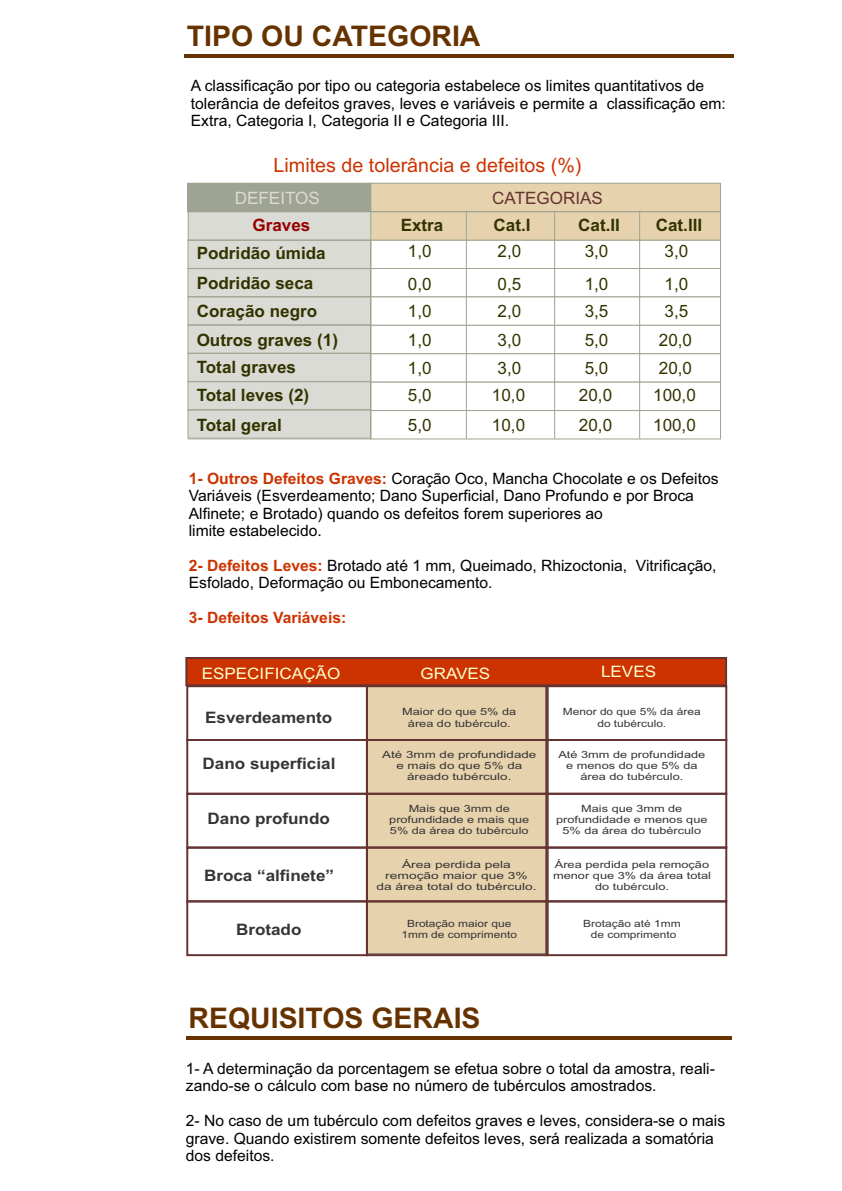
<style>
.page{position:relative;width:842px;height:1191px;background:#fff}
.page>*{position:absolute;margin:0;border:0;box-sizing:border-box;transform-origin:0 0}
.t1{font:700 28.4px "Arial";color:#630}
.t2{font:19.7px "Arial";color:#c30}
.t3{font:700 17px/28.4px "Arial";color:#330}
.t4{font:17px/28.1px "Arial";color:#330}
.t5{font:17px "Arial";color:#633}
.t6{font:17px "Arial";color:#d9dbd4}
.t7{font:700 17px "Arial";color:#900}
.t8{font:700 15.8px "Arial";color:#373435;scale:1.08 1}
.t9{font:15.8px "Arial";color:#ffc;scale:1.08 1}
.t10{font:15.6px/17.5px "Arial";color:#000}
.t11{font:700 15.6px "Arial";color:#c30}
.t12{font:9.9px/11.1px "Arial";color:#373435;text-align:center;scale:1.28 1}
.t13{font:9.9px/11.1px "Arial";color:#373435;text-align:center;scale:1.29 1}
.t14{font:9.9px/11.1px "Arial";color:#373435;text-align:center;scale:1.2 1}
.t15{font:9.9px/11.1px "Arial";color:#373435;text-align:center;scale:1.39 1}
.t16{font:9.9px/11.1px "Arial";color:#373435;text-align:center;scale:1.35 1}
.s1{font-weight:700;color:#c30}
</style>
<div class="page">
<div style="left:188px;top:184px;width:183px;height:256px;background:#d9dbd4"></div>
<div style="left:370px;top:240px;width:351px;height:29px;background:#fff;border:1px solid #9fa492"></div>
<div style="left:370px;top:268px;width:351px;height:29px;background:#fff;border:1px solid #9fa492"></div>
<div style="left:370px;top:325px;width:351px;height:29px;background:#fff;border:1px solid #9fa492"></div>
<div style="left:370px;top:354px;width:351px;height:28px;background:#fff;border:1px solid #9fa492"></div>
<div style="left:370px;top:382px;width:351px;height:29px;background:#fff;border:1px solid #9fa492"></div>
<div style="left:370px;top:410px;width:351px;height:29px;background:#fff;border:1px solid #9fa492"></div>
<div style="left:367px;top:658px;width:181px;height:296px;background:#e6d3ad"></div>
<div style="left:371px;top:184px;width:349px;height:56px;background:#e6d3ad"></div>
<div style="left:186px;top:685px;width:182px;height:56px;border:2px solid #633"></div>
<div style="left:186px;top:739px;width:182px;height:55px;border:2px solid #633"></div>
<div style="left:186px;top:792px;width:182px;height:56px;border:2px solid #633"></div>
<div style="left:186px;top:846px;width:182px;height:56px;border:2px solid #633"></div>
<div style="left:186px;top:900px;width:182px;height:56px;border:2px solid #633"></div>
<div style="left:366px;top:685px;width:182px;height:56px;border:2px solid #633"></div>
<div style="left:366px;top:739px;width:182px;height:55px;border:2px solid #633"></div>
<div style="left:366px;top:792px;width:182px;height:56px;border:2px solid #633"></div>
<div style="left:366px;top:846px;width:182px;height:56px;border:2px solid #633"></div>
<div style="left:366px;top:900px;width:182px;height:56px;border:2px solid #633"></div>
<div style="left:546px;top:685px;width:181px;height:56px;border:2px solid #633"></div>
<div style="left:546px;top:739px;width:181px;height:55px;border:2px solid #633"></div>
<div style="left:546px;top:792px;width:181px;height:56px;border:2px solid #633"></div>
<div style="left:546px;top:846px;width:181px;height:56px;border:2px solid #633"></div>
<div style="left:546px;top:900px;width:181px;height:56px;border:2px solid #633"></div>
<div style="left:185px;top:657px;width:542px;height:29px;background:#c30;border:2px solid #633"></div>
<hr style="left:184px;top:54px;width:549px;height:4px;background:#630">
<hr style="left:187px;top:1036px;width:545px;height:4px;background:#630">
<hr style="left:371px;top:183px;width:1px;height:255px;background:#9fa492">
<hr style="left:466px;top:210px;width:1px;height:228px;background:#9fa492">
<hr style="left:554px;top:212px;width:1px;height:226px;background:#9fa492">
<hr style="left:639px;top:212px;width:1px;height:226px;background:#9fa492">
<div style="left:188px;top:183px;width:183px;height:29px;background:#9fa492"></div>
<div style="left:188px;top:183px;width:533px;height:29px;border:1px solid #9fa492"></div>
<div style="left:188px;top:211px;width:533px;height:29px;border:1px solid #9fa492"></div>
<div style="left:188px;top:240px;width:183px;height:29px;border:1px solid #9fa492"></div>
<div style="left:188px;top:268px;width:183px;height:29px;border:1px solid #9fa492"></div>
<div style="left:188px;top:297px;width:183px;height:28px;border:1px solid #9fa492"></div>
<div style="left:188px;top:325px;width:183px;height:28px;border:1px solid #9fa492"></div>
<div style="left:188px;top:353px;width:183px;height:29px;border:1px solid #9fa492"></div>
<div style="left:188px;top:381px;width:183px;height:29px;border:1px solid #9fa492"></div>
<div style="left:188px;top:410px;width:183px;height:28px;border:1px solid #9fa492"></div>
<h1 class="t1" style="left:187px;top:25px;width:295px">TIPO OU CATEGORIA</h1>
<p class="t10" style="left:191px;top:78px;width:536px">A classificação por tipo ou categoria estabelece os limites quantitativos de tolerância de defeitos graves, leves e variáveis e permite a classificação em:<br>Extra, Categoria I, Categoria II e Categoria III.</p>
<p class="t2" style="left:274px;top:157px;width:309px">Limites de tolerância e defeitos (%)</p>
<p class="t6" style="left:235px;top:191px;width:87px">DEFEITOS</p>
<p class="t5" style="left:492px;top:191px;width:112px">CATEGORIAS</p>
<p class="t7" style="left:252px;top:219px;width:59px">Graves</p>
<p class="t3" style="left:401px;top:212px;width:44px">Extra</p>
<p class="t3" style="left:494px;top:213px;width:39px">Cat.I</p>
<p class="t3" style="left:578px;top:213px;width:43px">Cat.II</p>
<p class="t3" style="left:656px;top:213px;width:48px">Cat.III</p>
<p class="t3" style="left:197px;top:240px;width:143px">Podridão úmida<br>Podridão seca<br>Coração negro<br>Outros graves (1)<br>Total graves<br>Total leves (2)</p>
<p class="t3" style="left:197px;top:412px;width:87px">Total geral</p>
<p class="t4" style="left:408px;top:239px;width:25px">1,0</p>
<p class="t4" style="left:498px;top:237px;width:25px;line-height:32.5px">2,0<br>0,5</p>
<p class="t4" style="left:585px;top:239px;width:25px">3,0</p>
<p class="t4" style="left:664px;top:239px;width:25px">3,0</p>
<p class="t4" style="left:408px;top:271px;width:25px">0,0</p>
<p class="t4" style="left:585px;top:271px;width:25px">1,0</p>
<p class="t4" style="left:664px;top:271px;width:25px">1,0</p>
<p class="t4" style="left:408px;top:299px;width:25px;text-align:justify">1,0<br>1,0<br>1,0</p>
<p class="t4" style="left:498px;top:299px;width:25px">2,0</p>
<p class="t4" style="left:585px;top:299px;width:25px">3,5</p>
<p class="t4" style="left:664px;top:299px;width:25px">3,5</p>
<p class="t4" style="left:498px;top:327px;width:25px">3,0<br>3,0</p>
<p class="t4" style="left:585px;top:327px;width:25px">5,0</p>
<p class="t4" style="left:659px;top:327px;width:35px">20,0</p>
<p class="t4" style="left:585px;top:355px;width:25px">5,0</p>
<p class="t4" style="left:659px;top:355px;width:35px">20,0</p>
<p class="t4" style="left:408px;top:383px;width:25px">5,0</p>
<p class="t4" style="left:492px;top:382px;width:35px;line-height:29.6px">10,0<br>10,0</p>
<p class="t4" style="left:579px;top:383px;width:35px">20,0</p>
<p class="t4" style="left:653px;top:382px;width:44px;line-height:29.6px">100,0<br>100,0</p>
<p class="t4" style="left:408px;top:412px;width:25px">5,0</p>
<p class="t4" style="left:579px;top:412px;width:35px">20,0</p>
<p class="t10" style="left:189px;top:471px;width:531px"><span class="s1">1- Outros Defeitos Graves:</span> Coração Oco, Mancha Chocolate e os Defeitos Variáveis (Esverdeamento; Dano Superficial, Dano Profundo e por Broca Alfinete; e Brotado) quando os defeitos forem superiores ao<br>limite estabelecido.</p>
<p class="t10" style="left:189px;top:558px;width:529px"><span class="s1">2- Defeitos Leves:</span> Brotado até 1 mm, Queimado, Rhizoctonia, Vitrificação,<br>Esfolado, Deformação ou Embonecamento.</p>
<p class="t11" style="left:189px;top:612px;width:159px">3- Defeitos Variáveis:</p>
<p class="t9" style="left:202px;top:667px;width:130px">ESPECIFICAÇÃO</p>
<p class="t9" style="left:420px;top:667px;width:66px">GRAVES</p>
<p class="t9" style="left:601px;top:665px;width:52px">LEVES</p>
<p class="t8" style="left:205px;top:711px;width:119px">Esverdeamento</p>
<p class="t8" style="left:203px;top:757px;width:124px">Dano superficial</p>
<p class="t12" style="left:402px;top:707px;width:91px">Maior do que 5% da área do tubérculo.</p>
<p class="t14" style="left:563px;top:707px;width:116px">Menor do que 5% da área do tubérculo.</p>
<p class="t16" style="left:382px;top:749px;width:116px">Até 3mm de profundidade e mais do que 5% da áreado tubérculo.</p>
<p class="t13" style="left:558px;top:749px;width:115px">Até 3mm de profundidade e menos do que 5% da área do tubérculo.</p>
<p class="t12" style="left:389px;top:804px;width:111px">Mais que 3mm de profundidade e mais que<br>5% da área do tubérculo</p>
<p class="t12" style="left:556px;top:804px;width:120px">Mais que 3mm de profundidade e menos que<br>5% da área do tubérculo</p>
<p class="t15" style="left:376px;top:860px;width:117px">Área perdida pela remoção maior que 3% da área total do tubérculo.</p>
<p class="t13" style="left:553px;top:860px;width:124px">Área perdida pela remoção menor que 3% da área total do tubérculo.</p>
<p class="t14" style="left:401px;top:918px;width:98px">Brotação maior que<br>1mm de comprimento</p>
<p class="t14" style="left:583px;top:918px;width:83px">Brotação até 1mm de comprimento</p>
<p class="t8" style="left:208px;top:812px;width:115px">Dano profundo</p>
<p class="t8" style="left:204px;top:869px;width:122px">Broca “alfinete”</p>
<p class="t8" style="left:236px;top:924px;width:62px">Brotado</p>
<h1 class="t1" style="left:189px;top:1007px;width:294px">REQUISITOS GERAIS</h1>
<p class="t10" style="left:186px;top:1061px;width:530px">1- A determinação da porcentagem se efetua sobre o total da amostra, reali&shy;zando-se o cálculo com base no número de tubérculos amostrados.</p>
<p class="t10" style="left:186px;top:1113px;width:541px">2- No caso de um tubérculo com defeitos graves e leves, considera-se o mais grave. Quando existirem somente defeitos leves, será realizada a somatória dos defeitos.</p>
</div>
